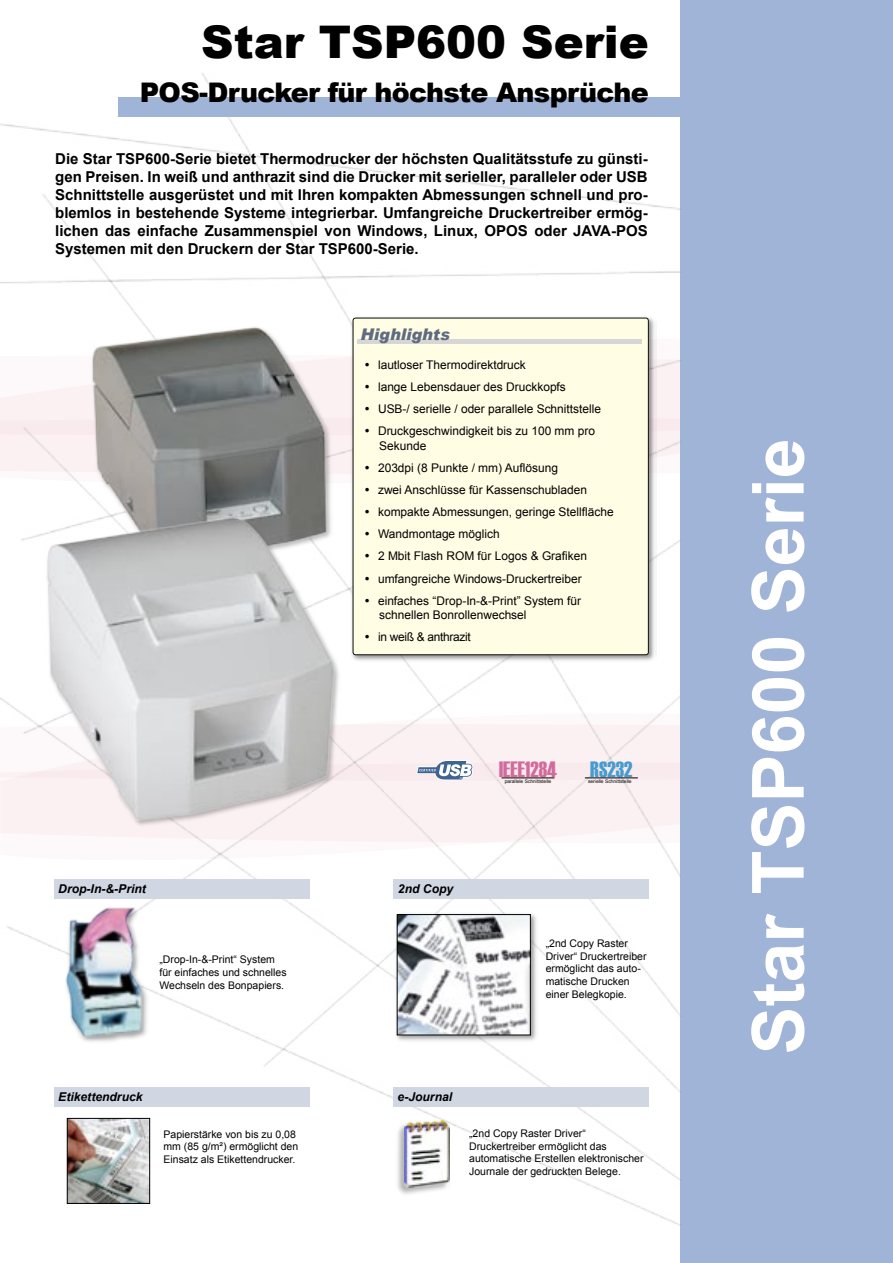
<style>
.page{position:relative;width:893px;height:1263px;background:#fff}
.page>*{position:absolute;margin:0;border:0;box-sizing:border-box;transform-origin:0 0}
.t1{font:700 72px "Arial";color:#fff}
.t2{font:900 45px "Arial";color:#000}
.t3{font:900 27px "Arial";letter-spacing:-.025em;color:#000}
.t4{font:22.2px "Haettenschweiler";color:#d16b9b}
.t5{font:22.2px "Haettenschweiler";color:#479bd1}
.t6{font:italic 900 16.05px "Arial";color:#5f6b80}
.t7{font:700 15px/18px "Arial";color:#000;text-align:justify}
.t8{font:italic 700 12.15px "Arial";color:#000}
.t9{font:12px/14.4px "Arial";color:#000}
.t10{font:12px "Arial";letter-spacing:-.025em;color:#000}
.t11{font:10.5px/12.6px "Arial";color:#000}
.t12{font:4.95px "Arial";color:#000}
</style>
<div class="page">
<div style="left:680px;top:0;width:213px;height:1263px;background:#a0b4d8"></div>
<img style="left:0;top:73px;width:682px;height:1153px">
<div style="left:350px;top:315px;width:306px;height:348px;background:#000;opacity:.45"></div>
<div style="left:353px;top:318px;width:296px;height:337px;background:#fffde4"></div>
<div style="left:357px;top:339px;width:285px;height:5px;background:#d6d6d6"></div>
<div style="left:118px;top:97px;width:562px;height:19px;background:#a0b4d8"></div>
<div style="left:54px;top:879px;width:255px;height:19px;background:#d0d6e2"></div>
<div style="left:393px;top:1087px;width:255px;height:20px;background:#d0d6e2"></div>
<div style="left:394px;top:879px;width:255px;height:19px;background:#d0d6e2"></div>
<div style="left:396px;top:1120px;width:54px;height:75px;background:#000;opacity:.3"></div>
<img style="left:405px;top:1120px;width:45px;height:67px">
<div style="left:63px;top:906px;width:86px;height:137px;background:#000;opacity:.4"></div>
<img style="left:64px;top:907px;width:81px;height:130px">
<div style="left:394px;top:911px;width:144px;height:132px;background:#000;opacity:.4"></div>
<img style="left:399px;top:916px;width:130px;height:117px">
<div style="left:397px;top:914px;width:134px;height:121px;border:1px solid #000"></div>
<div style="left:54px;top:1087px;width:255px;height:20px;background:#d0d6e2"></div>
<img style="left:69px;top:1120px;width:79px;height:81px">
<div style="left:67px;top:1118px;width:83px;height:85px;border:1px solid #000"></div>
<hr style="left:585px;top:778px;width:53px;height:1px;background:#000">
<hr style="left:502px;top:778px;width:52px;height:1px;background:#000">
<svg style="left:416px;top:760px;width:57px;height:20px"></svg>
<img style="left:77px;top:317px;width:263px;height:198px">
<img style="left:43px;top:503px;width:295px;height:322px">
<p class="t2" style="left:201px;top:9px;width:449px">Star TSP600 Serie</p>
<p class="t3" style="left:140px;top:73px;width:510px">POS-Drucker für höchste Ansprüche</p>
<p class="t7" style="left:55px;top:150px;width:594px">Die Star TSP600-Serie bietet Thermodrucker der höchsten Qualitätsstufe zu günsti&shy;gen Preisen. In weiß und anthrazit sind die Drucker mit serieller, paralleler oder USB Schnittstelle ausgerüstet und mit Ihren kompakten Abmessungen schnell und pro&shy;blemlos in bestehende Systeme integrierbar. Umfangreiche Druckertreiber ermög&shy;lichen das einfache Zusammenspiel von Windows, Linux, OPOS oder JAVA-POS Systemen mit den Druckern der Star TSP600-Serie.</p>
<p class="t6" style="left:361px;top:324px;width:91px">Highlights</p>
<p class="t9" style="left:364px;top:358px;width:163px">• lautloser Thermodirektdruck</p>
<p class="t9" style="left:364px;top:380px;width:203px">• lange Lebensdauer des Druckkopfs</p>
<p class="t9" style="left:364px;top:402px;width:238px">• USB-/ serielle / oder parallele Schnittstelle</p>
<p class="t9" style="left:379px;top:424px;width:217px;text-indent:-15px">• Druckgeschwindigkeit bis zu 100 mm pro<br>Sekunde</p>
<p class="t9" style="left:364px;top:460px;width:195px">• 203dpi (8 Punkte / mm) Auflösung</p>
<p class="t9" style="left:364px;top:483px;width:224px">• zwei Anschlüsse für Kassenschubladen</p>
<p class="t9" style="left:364px;top:505px;width:251px">• kompakte Abmessungen, geringe Stellfläche</p>
<p class="t9" style="left:364px;top:527px;width:137px">• Wandmontage möglich</p>
<p class="t9" style="left:364px;top:549px;width:224px">• 2 Mbit Flash ROM für Logos &amp; Grafiken</p>
<p class="t9" style="left:364px;top:571px;width:219px">• umfangreiche Windows-Druckertreiber</p>
<p class="t9" style="left:379px;top:593px;width:203px;text-indent:-15px">• einfaches “Drop-In-&amp;-Print” System für schnellen Bonrollenwechsel</p>
<p class="t10" style="left:364px;top:629px;width:108px">• in weiß &amp; anthrazit</p>
<p class="t8" style="left:58px;top:881px;width:89px">Drop-In-&amp;-Print</p>
<p class="t11" style="left:159px;top:953px;width:129px">„Drop-In-&amp;-Print“ System für einfaches und schnelles<br>Wechseln des Bonpapiers.</p>
<p class="t8" style="left:58px;top:1089px;width:86px">Etikettendruck</p>
<p class="t11" style="left:163px;top:1128px;width:136px">Papierstärke von bis zu 0,08 mm (85 g/m²) ermöglicht den<br>Einsatz als Etikettendrucker.</p>
<p class="t4" style="left:499px;top:754px;width:59px">IEEE1284</p>
<p class="t12" style="left:505px;top:778px;width:48px">parallele Schnittstelle</p>
<p class="t5" style="left:590px;top:754px;width:44px">RS232</p>
<p class="t12" style="left:588px;top:778px;width:45px">serielle Schnittstelle</p>
<p class="t8" style="left:398px;top:881px;width:57px">2nd Copy</p>
<p class="t11" style="left:546px;top:937px;width:102px">„2nd Copy Raster<br>Driver“ Druckertreiber ermöglicht das auto&shy;matische Drucken einer Belegkopie.</p>
<p class="t8" style="left:398px;top:1089px;width:56px">e-Journal</p>
<p class="t11" style="left:469px;top:1127px;width:176px">„2nd Copy Raster Driver“<br>Druckertreiber ermöglicht das automatische Erstellen elektronischer<br>Journale der gedruckten Belege.</p>
<p class="t1" style="left:731px;top:1054px;width:618px;rotate:-90deg">Star TSP600 Serie</p>
</div>
